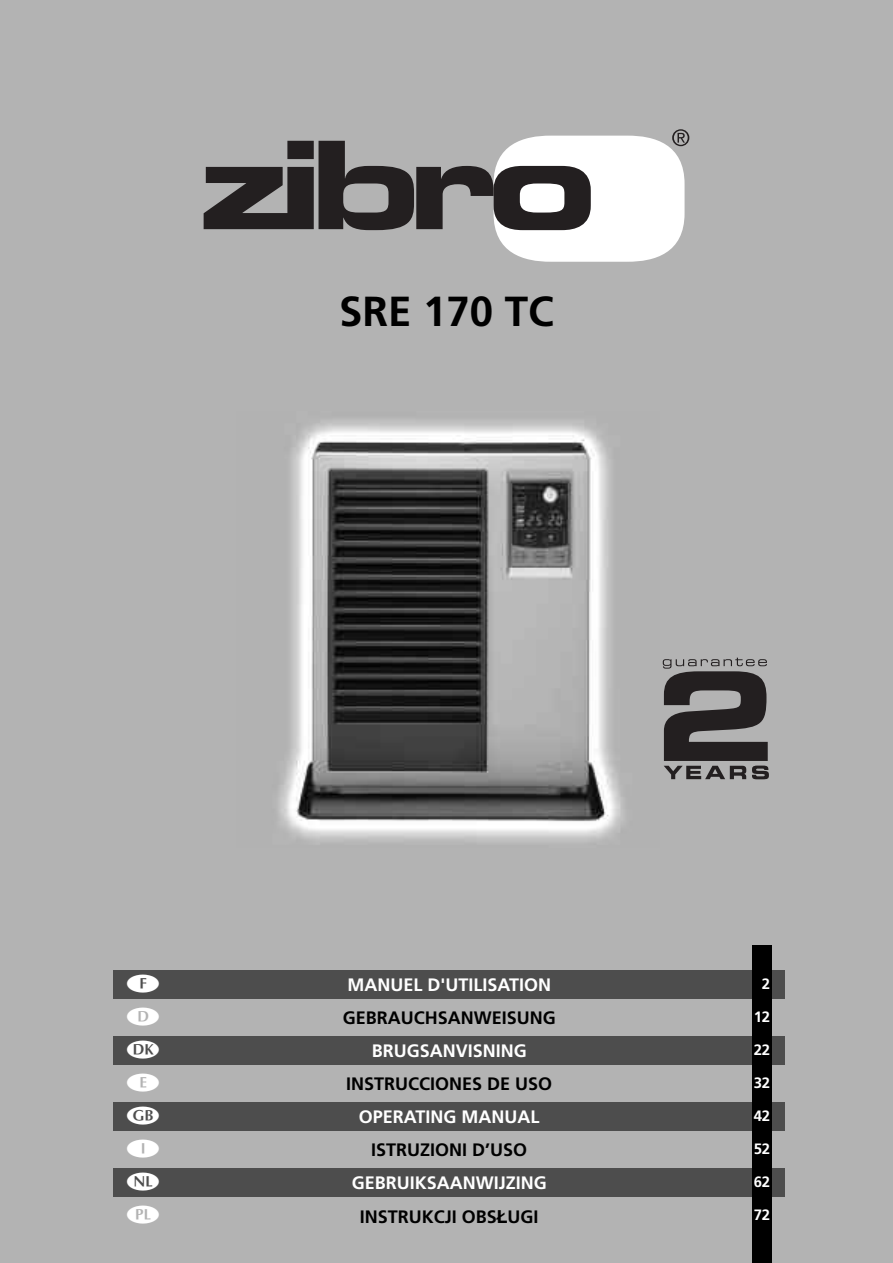
<style>
.page{position:relative;width:893px;height:1263px;background:#b3b3b3}
.page>*{position:absolute;margin:0;border:0;box-sizing:border-box;transform-origin:0 0}
.t1{font:700 42px "Frutiger";color:#000}
.t2{font:700 18px/33px "Frutiger";color:#fff;text-align:center}
.t3{font:700 18px "Frutiger";color:#000}
.t4{font:700 15px "Frutiger";letter-spacing:-.02em;color:#fff}
.s1{color:#000}
.s2{font-family:"Helvetica Neue East A";color:#000}
</style>
<div class="page">
<div style="left:114px;top:1102px;width:671px;height:29px;background:#4d4d4d"></div>
<div style="left:114px;top:1168px;width:671px;height:29px;background:#4d4d4d"></div>
<div style="left:114px;top:1036px;width:671px;height:29px;background:#4d4d4d"></div>
<div style="left:114px;top:970px;width:671px;height:29px;background:#4d4d4d"></div>
<div style="left:752px;top:945px;width:20px;height:318px;background:#000"></div>
<img style="left:278px;top:420px;width:346px;height:422px">
<svg style="left:204px;top:129px;width:485px;height:133px"></svg>
<svg style="left:663px;top:658px;width:106px;height:121px"></svg>
<h1 class="t1" style="left:339px;top:295px;width:216px">SRE 170 TC</h1>
<p class="t2" style="left:347px;top:970px;width:205px">MANUEL D'UTILISATION</p>
<p class="t3" style="left:343px;top:1011px;width:214px">GEBRAUCHSANWEISUNG</p>
<p class="t2" style="left:372px;top:1036px;width:156px">BRUGSANVISNING</p>
<p class="t3" style="left:346px;top:1077px;width:208px">INSTRUCCIONES DE USO</p>
<p class="t2" style="left:359px;top:1102px;width:182px">OPERATING MANUAL</p>
<p class="t3" style="left:371px;top:1143px;width:158px">ISTRUZIONI D’USO</p>
<p class="t2" style="left:352px;top:1168px;width:197px">GEBRUIKSAANWIJZING<br><span class="s1">INSTRUKCJI OBS</span><span class="s2">Ł</span><span class="s1">UGI</span></p>
<p class="t4" style="left:762px;top:978px;width:10px">2</p>
<p class="t4" style="left:754px;top:1011px;width:18px">12</p>
<p class="t4" style="left:754px;top:1044px;width:18px">22</p>
<p class="t4" style="left:754px;top:1077px;width:18px">32</p>
<p class="t4" style="left:754px;top:1110px;width:18px">42</p>
<p class="t4" style="left:754px;top:1143px;width:18px">52</p>
<p class="t4" style="left:754px;top:1176px;width:18px">62</p>
<p class="t4" style="left:754px;top:1209px;width:18px">72</p>
</div>
